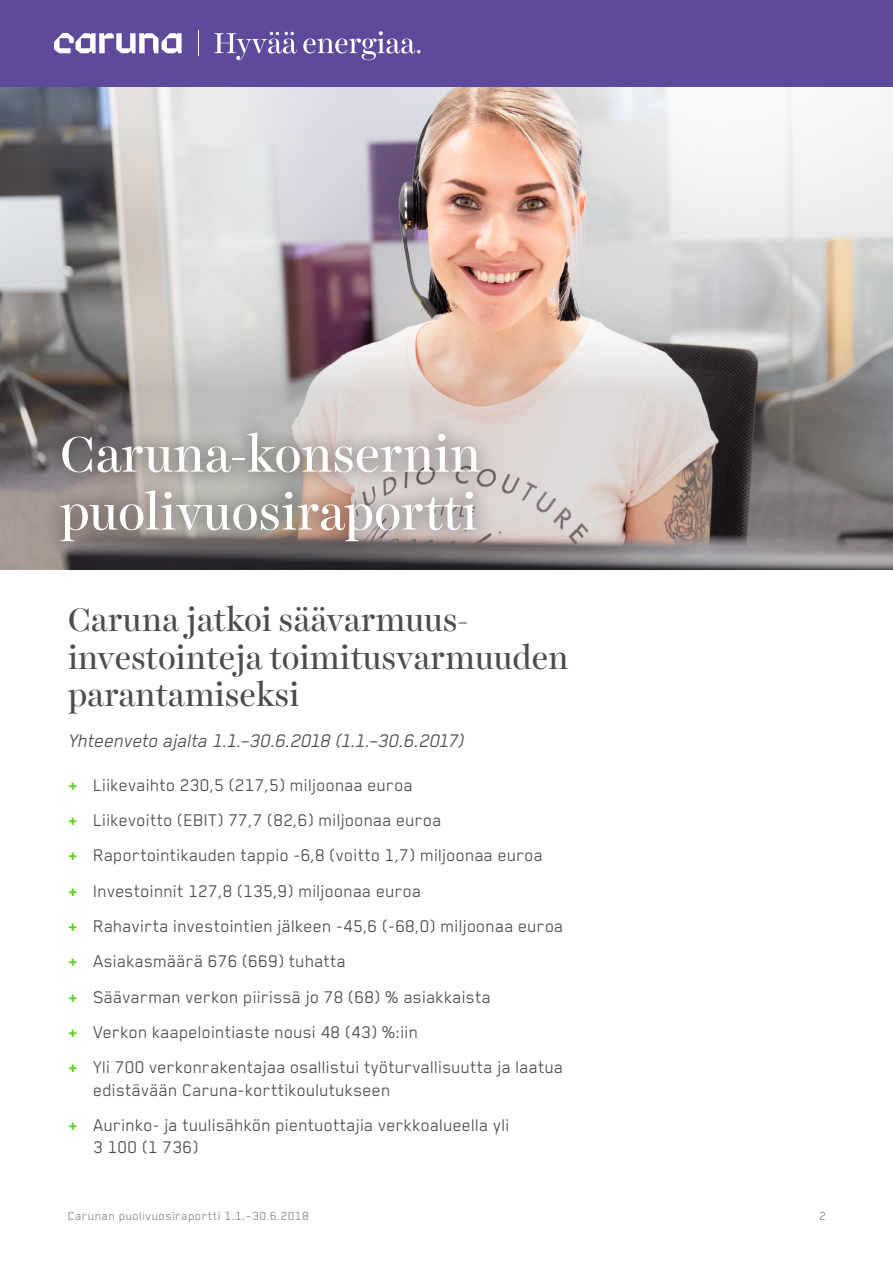
<style>
.page{position:relative;width:893px;height:1263px;background:#fff}
.page>*{position:absolute;margin:0;border:0;box-sizing:border-box;transform-origin:0 0}
.t1{font:50.7px/57.9px "Harriet Display";letter-spacing:.01em;color:#fff}
.t2{font:33px/37.5px "Harriet Display";letter-spacing:.005em;color:#4c4c4c}
.t3{font:italic 21px "Blender Pro";letter-spacing:-.01em;color:#4c4c4c}
.t4{font:19.5px/35.2px "Blender Pro";letter-spacing:.005em;color:#4c4c4c}
.t5{font:13.5px "Blender Pro";letter-spacing:.03em;color:#808285}
.s1{font-weight:700;color:#62cf21}
</style>
<div class="page">
<div style="left:0;top:0;width:893px;height:87px;background:#5e499a"></div>
<svg style="left:214px;top:31px;width:206px;height:29px"></svg>
<svg style="left:198px;top:31px;width:1px;height:25px"></svg>
<svg style="left:54px;top:33px;width:128px;height:20px"></svg>
<img style="left:0;top:87px;width:893px;height:196px">
<svg style="left:0;top:283px;width:893px;height:287px"></svg>
<div style="left:42px;top:415px;width:456px;height:145px;background:#231f20;opacity:.26"></div>
<h1 class="t1" style="left:60px;top:425px;width:422px">Caruna-konsernin puolivuosiraportti</h1>
<h2 class="t2" style="left:68px;top:601px;width:502px">Caruna jatkoi säävarmuus&shy;investointeja toimitusvarmuuden parantamiseksi</h2>
<p class="t3" style="left:68px;top:729px;width:397px">Yhteenveto ajalta 1.1.–30.6.2018 (1.1.–30.6.2017)</p>
<p class="t4" style="left:68px;top:767px;width:497px"><span class="s1">+</span> Liikevaihto 230,5 (217,5) miljoonaa euroa<br><span class="s1">+</span> Liikevoitto (EBIT) 77,7 (82,6) miljoonaa euroa<br><span class="s1">+</span> Raportointikauden tappio -6,8 (voitto 1,7) miljoonaa euroa<br><span class="s1">+</span> Investoinnit 127,8 (135,9) miljoonaa euroa<br><span class="s1">+</span> Rahavirta investointien jälkeen -45,6 (-68,0) miljoonaa euroa <span class="s1">+</span> Asiakasmäärä 676 (669) tuhatta<br><span class="s1">+</span> Säävarman verkon piirissä jo 78 (68) % asiakkaista<br><span class="s1">+</span> Verkon kaapelointiaste nousi 48 (43) %:iin<br><span class="s1">+</span> Yli 700 verkonrakentajaa osallistui työturvallisuutta ja laatua</p>
<p class="t4" style="left:68px;top:1071px;width:443px;text-indent:26px">edistävään Caruna-korttikoulutukseen<br><span class="s1">+</span> Aurinko- ja tuulisähkön pientuottajia verkkoalueella yli</p>
<p class="t4" style="left:94px;top:1129px;width:107px">3 100 (1 736)</p>
<p class="t5" style="left:68px;top:1209px;width:243px">Carunan puolivuosiraportti 1.1.–30.6.2018</p>
<p class="t5" style="left:819px;top:1209px;width:8px">2</p>
</div>
